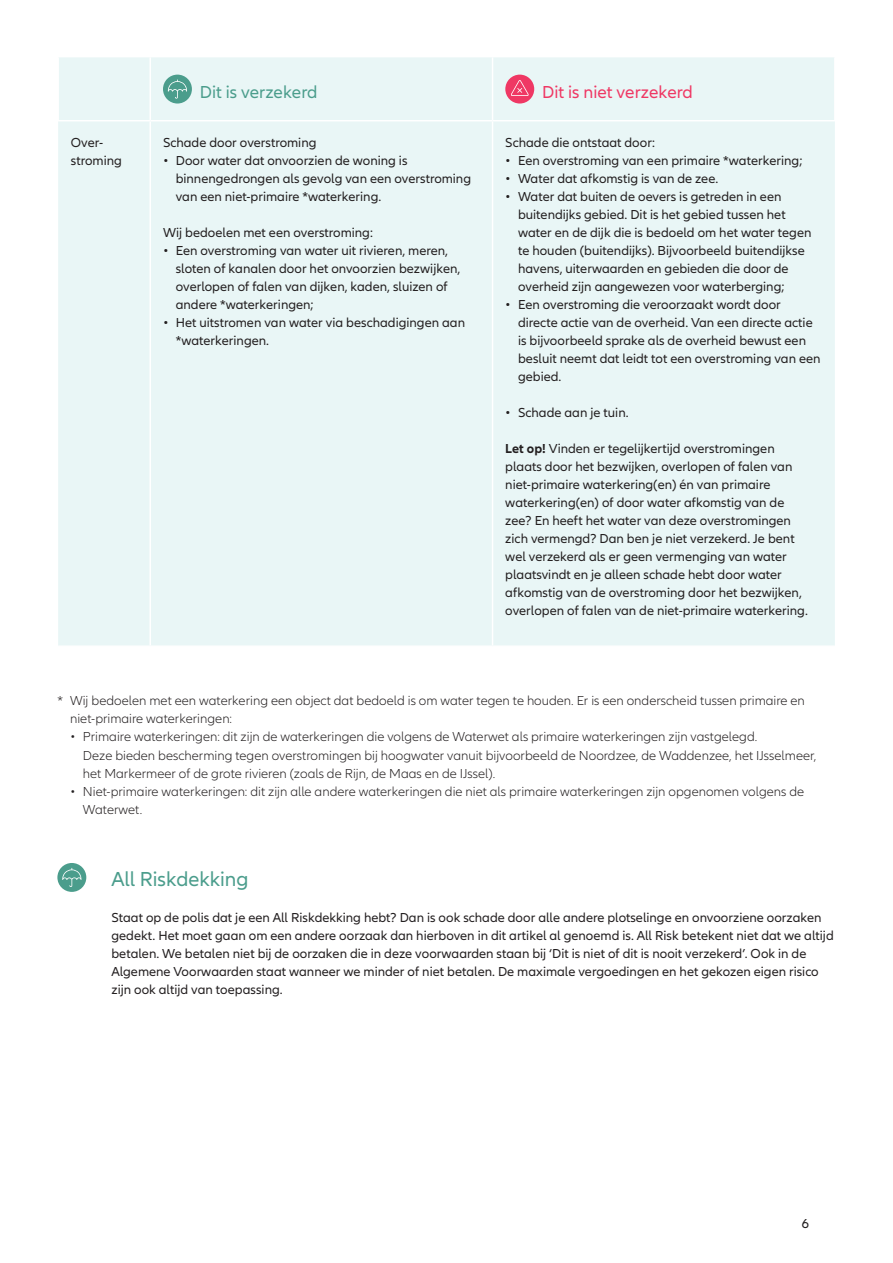
<style>
.page{position:relative;width:893px;height:1263px;background:#fff}
.page>*{position:absolute;margin:0;border:0;box-sizing:border-box;transform-origin:0 0}
.t1{font:21px "Allianz Neo";color:#4b9d8c}
.H3_tabel{font:18px "Allianz Neo";color:#ef3864}
.H3_tabel-2{font:18px "Allianz Neo";color:#4b9d8c}
.Paragraaf{font:13.5px/18px "Allianz Neo";color:#231f20}
.Paragraaf-2{font:300 13.5px/18px "Allianz Neo";color:#231f20}
.s1{font-weight:700}
</style>
<div class="page">
<div style="left:58px;top:57px;width:777px;height:588px;background:#e9f6f6"></div>
<hr style="left:57px;top:120px;width:93px;height:1px;background:#fff">
<hr style="left:150px;top:120px;width:343px;height:1px;background:#fff">
<hr style="left:493px;top:120px;width:343px;height:1px;background:#fff">
<hr style="left:492px;top:57px;width:1px;height:63px;background:#fff">
<hr style="left:492px;top:121px;width:1px;height:524px;background:#fff">
<hr style="left:149px;top:57px;width:2px;height:63px;background:#fff">
<hr style="left:149px;top:121px;width:2px;height:524px;background:#fff">
<hr style="left:57px;top:57px;width:2px;height:63px;background:#fff">
<hr style="left:834px;top:57px;width:2px;height:63px;background:#fff">
<div style="left:163px;top:75px;width:29px;height:29px;background:#4b9d8c;border-radius:50%"></div>
<svg style="left:168px;top:79px;width:19px;height:20px"></svg>
<div style="left:505px;top:75px;width:29px;height:29px;background:#ef3864;border-radius:50%"></div>
<svg style="left:511px;top:80px;width:18px;height:16px"></svg>
<div style="left:57px;top:863px;width:29px;height:29px;background:#4b9d8c;border-radius:50%"></div>
<svg style="left:62px;top:868px;width:20px;height:19px"></svg>
<p class="Paragraaf" style="left:71px;top:134px;width:34px">Over-</p>
<p class="Paragraaf" style="left:71px;top:152px;width:52px">stroming</p>
<p class="H3_tabel-2" style="left:200px;top:81px;width:119px">Dit is verzekerd</p>
<p class="H3_tabel" style="left:542px;top:81px;width:152px">Dit is niet verzekerd</p>
<p class="Paragraaf" style="left:163px;top:134px;width:155px">Schade door overstroming</p>
<p class="Paragraaf" style="left:176px;top:152px;width:297px;text-indent:-13px">• Door water dat onvoorzien de woning is binnengedrongen als gevolg van een overstroming van een niet-primaire *waterkering.</p>
<p class="Paragraaf" style="left:163px;top:224px;width:211px">Wij bedoelen met een overstroming:</p>
<p class="Paragraaf" style="left:176px;top:242px;width:286px;text-indent:-13px">• Een overstroming van water uit rivieren, meren, sloten of kanalen door het onvoorzien bezwijken, overlopen of falen van dijken, kaden, sluizen of andere *waterkeringen;</p>
<p class="Paragraaf" style="left:176px;top:314px;width:291px;text-indent:-13px">• Het uitstromen van water via beschadigingen aan *waterkeringen.</p>
<p class="Paragraaf" style="left:505px;top:134px;width:151px">Schade die ontstaat door:</p>
<p class="Paragraaf" style="left:505px;top:152px;width:299px">• Een overstroming van een primaire *waterkering;</p>
<p class="Paragraaf" style="left:505px;top:170px;width:214px">• Water dat afkomstig is van de zee.</p>
<p class="Paragraaf" style="left:518px;top:188px;width:295px;text-indent:-13px">• Water dat buiten de oevers is getreden in een buitendijks gebied. Dit is het gebied tussen het water en de dijk die is bedoeld om het water tegen te houden (buitendijks). Bijvoorbeeld buitendijkse havens, uiterwaarden en gebieden die door de overheid zijn aangewezen voor waterberging;</p>
<p class="Paragraaf" style="left:518px;top:296px;width:304px;text-indent:-13px">• Een overstroming die veroorzaakt wordt door directe actie van de overheid. Van een directe actie is bijvoorbeeld sprake als de overheid bewust een besluit neemt dat leidt tot een overstroming van een gebied.</p>
<p class="Paragraaf" style="left:505px;top:404px;width:125px">• Schade aan je tuin.</p>
<p class="Paragraaf" style="left:505px;top:440px;width:304px"><span class="s1">Let op!</span> Vinden er tegelijkertijd overstromingen plaats door het bezwijken, overlopen of falen van niet-primaire waterkering(en) én van primaire waterkering(en) of door water afkomstig van de zee? En heeft het water van deze overstromingen zich vermengd? Dan ben je niet verzekerd. Je bent wel verzekerd als er geen vermenging van water plaatsvindt en je alleen schade hebt door water afkomstig van de overstroming door het bezwijken, overlopen of falen van de niet-primaire waterkering.</p>
<p class="Paragraaf-2" style="left:70px;top:692px;width:736px;text-indent:-13px">* Wij bedoelen met een waterkering een object dat bedoeld is om water tegen te houden. Er is een onderscheid tussen primaire en niet-primaire waterkeringen:</p>
<p class="Paragraaf-2" style="left:83px;top:728px;width:735px;text-indent:-13px">• Primaire waterkeringen: dit zijn de waterkeringen die volgens de Waterwet als primaire waterkeringen zijn vastgelegd.<br>Deze bieden bescherming tegen overstromingen bij hoogwater vanuit bijvoorbeeld de Noordzee, de Waddenzee, het IJsselmeer, het Markermeer of de grote rivieren (zoals de Rijn, de Maas en de IJssel).</p>
<p class="Paragraaf-2" style="left:83px;top:782px;width:723px;text-indent:-13px">• Niet-primaire waterkeringen: dit zijn alle andere waterkeringen die niet als primaire waterkeringen zijn opgenomen volgens de<br>Waterwet.</p>
<h3 class="t1" style="left:111px;top:866px;width:139px">All Riskdekking</h3>
<p class="Paragraaf" style="left:111px;top:908px;width:724px">Staat op de polis dat je een All Riskdekking hebt? Dan is ook schade door alle andere plotselinge en onvoorziene oorzaken gedekt. Het moet gaan om een andere oorzaak dan hierboven in dit artikel al genoemd is. All Risk betekent niet dat we altijd betalen. We betalen niet bij de oorzaken die in deze voorwaarden staan bij ‘Dit is niet of dit is nooit verzekerd’. Ook in de Algemene Voorwaarden staat wanneer we minder of niet betalen. De maximale vergoedingen en het gekozen eigen risico zijn ook altijd van toepassing.</p>
<p class="Paragraaf" style="left:802px;top:1214px;width:9px">6</p>
</div>
